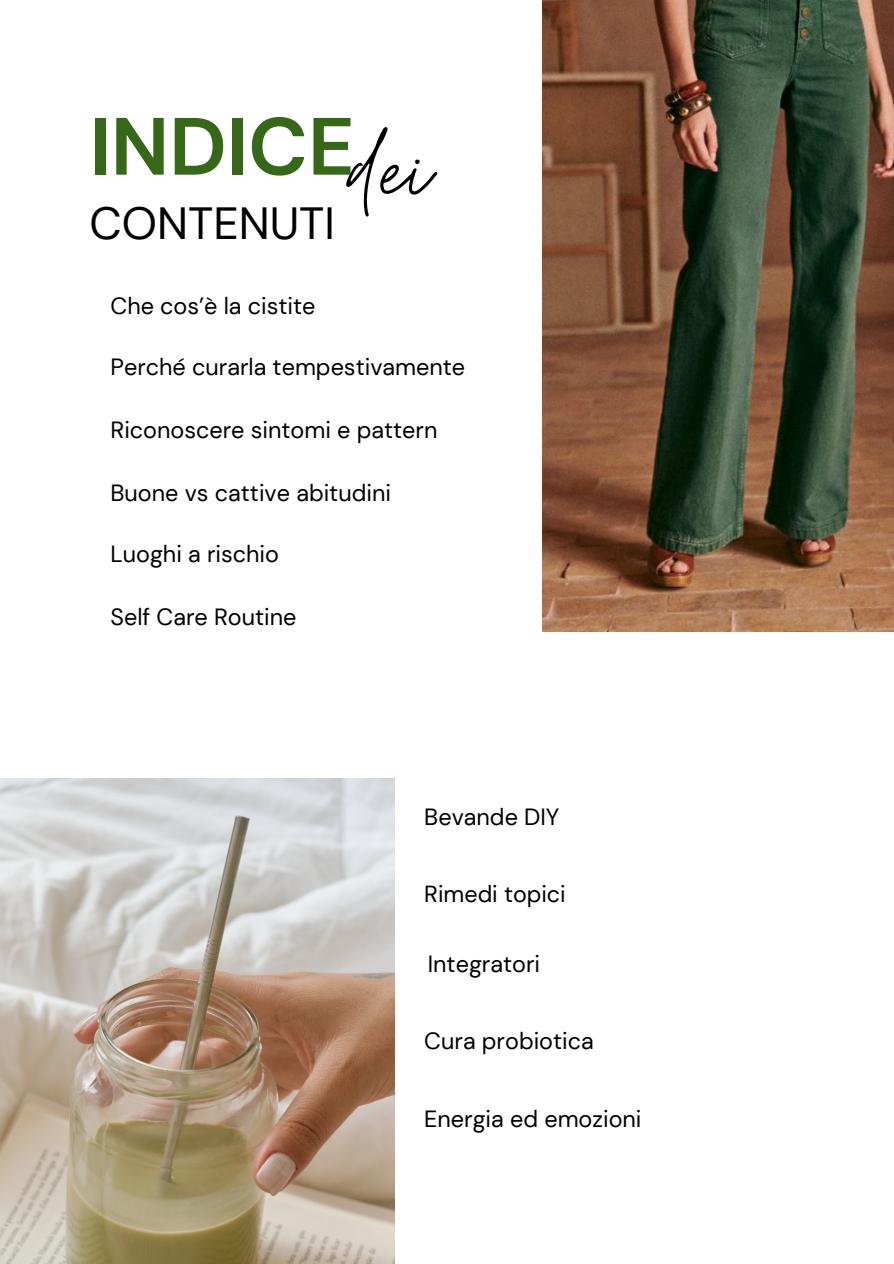
<style>
.page{position:relative;width:894px;height:1264px;background:#fff}
.page>*{position:absolute;margin:0;border:0;box-sizing:border-box;transform-origin:0 0}
.t1{font:119.85px "Moon Time";color:#000}
.t2{font:700 81px "DM Sans";color:#366917}
.t3{font:45px "DM Sans";color:#000}
.t4{font:23.4px "DM Sans";color:#000}
.t5{font:23.25px "DM Sans";color:#000}
</style>
<div class="page">
<img style="left:542px;top:0;width:351px;height:631px">
<img style="left:0;top:779px;width:394px;height:484px">
<h1 class="t2" style="left:89px;top:94px;width:267px">INDICE</h1>
<h3 class="t1" style="left:347px;top:97px;width:85px">dei</h3>
<p class="t3" style="left:89px;top:194px;width:247px">CONTENUTI</p>
<h2 class="t4" style="left:110px;top:291px;width:206px">Che cos’è la cistite</h2>
<p class="t4" style="left:110px;top:352px;width:356px">Perché curarla tempestivamente</p>
<p class="t4" style="left:110px;top:415px;width:328px">Riconoscere sintomi e pattern</p>
<p class="t4" style="left:110px;top:477px;width:282px">Buone vs cattive abitudini</p>
<p class="t4" style="left:110px;top:538px;width:170px">Luoghi a rischio</p>
<p class="t4" style="left:110px;top:602px;width:187px">Self Care Routine</p>
<p class="t4" style="left:424px;top:802px;width:137px">Bevande DIY</p>
<p class="t5" style="left:424px;top:879px;width:143px">Rimedi topici</p>
<p class="t4" style="left:427px;top:949px;width:114px">Integratori</p>
<p class="t4" style="left:424px;top:1025px;width:171px">Cura probiotica</p>
<p class="t4" style="left:424px;top:1103px;width:219px">Energia ed emozioni</p>
</div>
